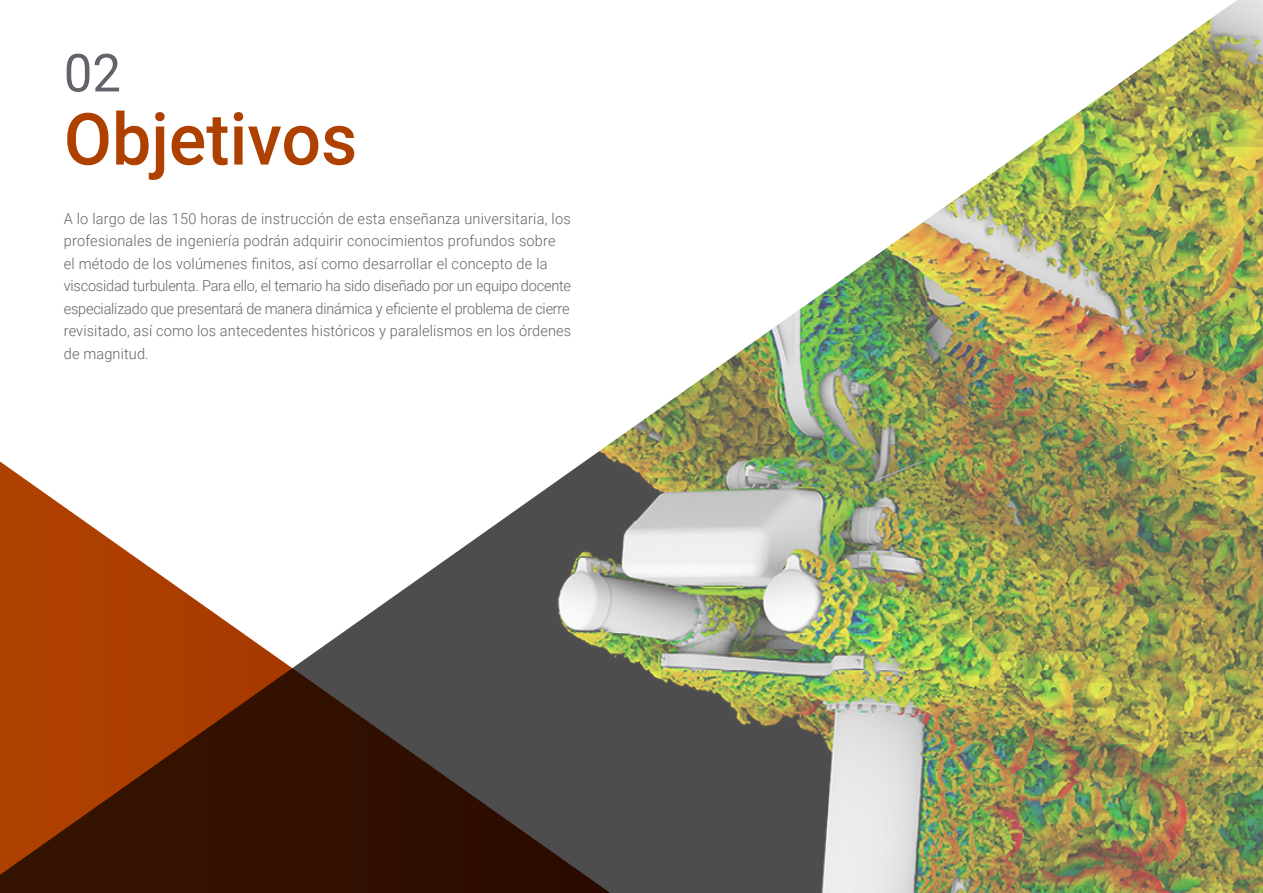
<style>
.page{position:relative;width:1263px;height:893px;background:#fff}
.page>*{position:absolute;margin:0;border:0;box-sizing:border-box;transform-origin:0 0}
.t1{font:500 72px "Roboto";color:#ae4000}
.t2{font:52.5px "Roboto";color:#61646a}
.t3{font:300 15px/22.5px "Roboto";letter-spacing:.01em;color:#61646a}
</style>
<div class="page">
<img style="left:606px;top:0;width:657px;height:893px">
<svg style="left:0;top:446px;width:640px;height:447px"></svg>
<h2 class="t2" style="left:64px;top:36px;width:59px">02</h2>
<h1 class="t1" style="left:64px;top:89px;width:295px">Objetivos</h1>
<p class="t3" style="left:64px;top:207px;width:509px">A lo largo de las 150 horas de instrucción de esta enseñanza universitaria, los profesionales de ingeniería podrán adquirir conocimientos profundos sobre<br>el método de los volúmenes finitos, así como desarrollar el concepto de la viscosidad turbulenta. Para ello, el temario ha sido diseñado por un equipo docente especializado que presentará de manera dinámica y eficiente el problema de cierre revisitado, así como los antecedentes históricos y paralelismos en los órdenes de magnitud.</p>
</div>
